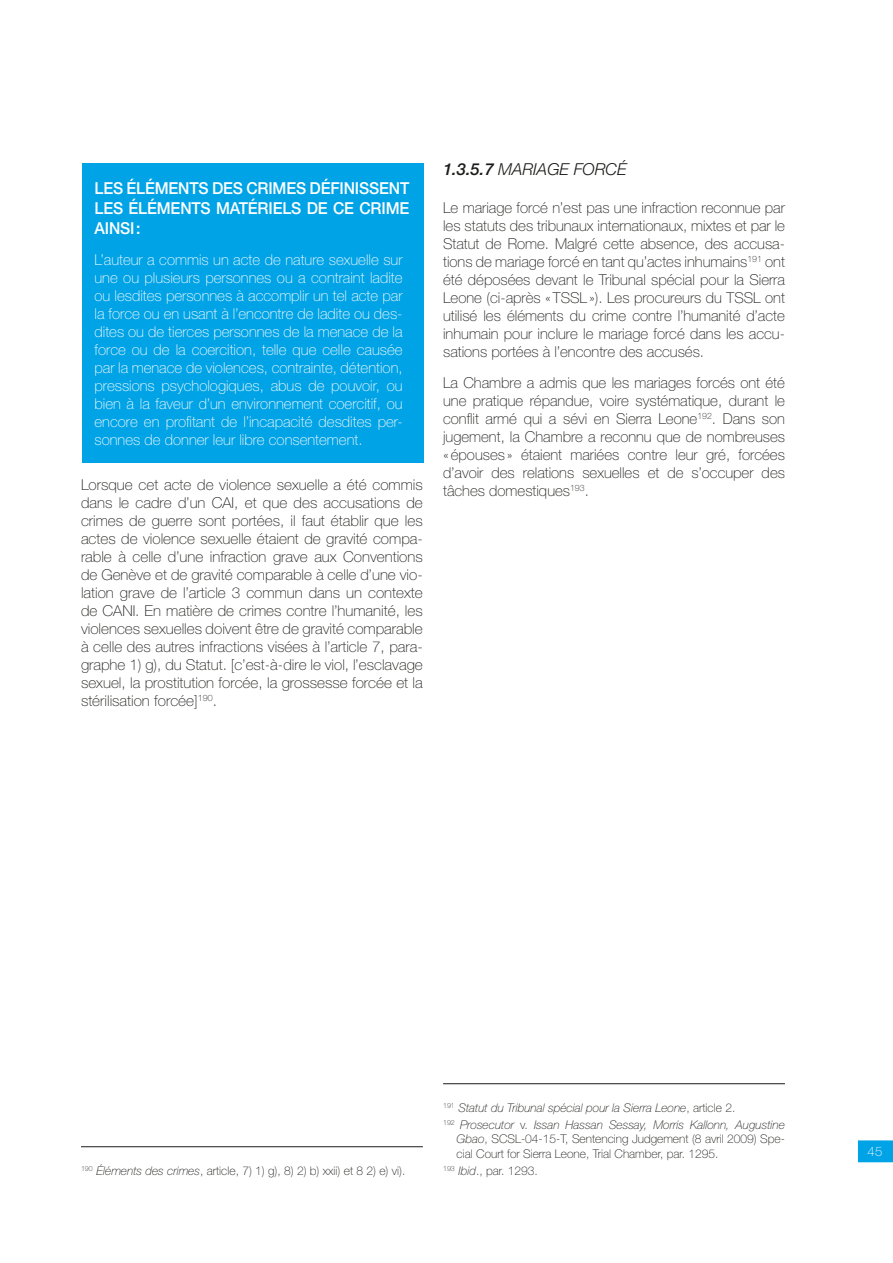
<style>
.page{position:relative;width:893px;height:1263px;background:#fff}
.page>*{position:absolute;margin:0;border:0;box-sizing:border-box;transform-origin:0 0}
.t1{font:500 16.5px/19.8px "Helvetica Neue LT Std";letter-spacing:-.01em;color:#fff;text-align:justify;scale:.95 1}
.t2{font:italic 300 16.5px "Helvetica Neue LT Std";color:#1c1c1a}
.t3{font:100 15px/18px "Helvetica Neue LT Std";color:#1c1c1a;text-align:justify}
.t4{font:100 15px/18px "Helvetica Neue LT Std";color:#fff;text-align:justify}
.t5{font:100 13.05px "Helvetica Neue LT Std";color:#fff}
.t6{font:100 12px/14.4px "Helvetica Neue LT Std";color:#1c1c1a}
.t7{font:italic 100 12px/17.1px "Helvetica Neue LT Std";color:#1c1c1a}
.s1{font-weight:500}
.s2{font-style:italic}
.s3{font-style:normal}
</style>
<div class="page">
<div style="left:858px;top:1140px;width:35px;height:22px;background:#00a3e6"></div>
<div style="left:82px;top:163px;width:342px;height:299px;background:#00a3e6"></div>
<hr style="left:81px;top:1146px;width:342px;height:1px;background:#1c1c1a">
<hr style="left:443px;top:1083px;width:342px;height:1px;background:#1c1c1a">
<p class="t1" style="left:94px;top:178px;width:333px">LES ÉLÉMENTS DES CRIMES DÉFINISSENT LES ÉLÉMENTS MATÉRIELS DE CE CRIME AINSI:</p>
<p class="t4" style="left:94px;top:251px;width:310px">L’auteur a commis un acte de nature sexuelle sur une ou plusieurs personnes ou a contraint ladite ou lesdites personnes à accomplir un tel acte par la force ou en usant à l’encontre de ladite ou des&shy;dites ou de tierces personnes de la menace de la force ou de la coercition, telle que celle causée par la menace de violences, contrainte, détention, pressions psychologiques, abus de pouvoir, ou bien à la faveur d’un environnement coercitif, ou encore en profitant de l’incapacité desdites per&shy;sonnes de donner leur libre consentement.</p>
<p class="t3" style="left:81px;top:476px;width:343px">Lorsque cet acte de violence sexuelle a été commis dans le cadre d’un CAI, et que des accusations de crimes de guerre sont portées, il faut établir que les actes de violence sexuelle étaient de gravité compa&shy;rable à celle d’une infraction grave aux Conventions de Genève et de gravité comparable à celle d’une vio&shy;lation grave de l’article 3 commun dans un contexte de CANI. En matière de crimes contre l’humanité, les violences sexuelles doivent être de gravité comparable à celle des autres infractions visées à l’article 7, para&shy;graphe 1) g), du Statut. [c’est-à-dire le viol, l’esclavage sexuel, la prostitution forcée, la grossesse forcée et la stérilisation forcée]<sup>190</sup>.</p>
<p class="t2" style="left:443px;top:159px;width:185px"><span class="s1">1.3.5.7</span> MA RIAGE FORCÉ</p>
<p class="t3" style="left:443px;top:198px;width:343px">Le mariage forcé n’est pas une infraction reconnue par les statuts des tribunaux internationaux, mixtes et par le Statut de Rome. Malgré cette absence, des accusa&shy;tions de mariage forcé en tant qu’actes inhumains<sup>191</sup> ont été déposées devant le Tribunal spécial pour la Sierra Leone (ci-après « TSSL»). Les procureurs du TSSL ont utilisé les éléments du crime contre l’humanité d’acte inhumain pour inclure le mariage forcé dans les accu&shy;sations portées à l’encontre des accusés.</p>
<p class="t3" style="left:443px;top:374px;width:343px">La Chambre a admis que les mariages forcés ont été une pratique répandue, voire systématique, durant le conflit armé qui a sévi en Sierra Leone<sup>192</sup>. Dans son jugement, la Chambre a reconnu que de nombreuses «épouses » étaient mariées contre leur gré, forcées d’avoir des relations sexuelles et de s’occuper des tâches domestiques<sup>193</sup>.</p>
<p class="t6" style="left:81px;top:1163px;width:326px"><sup>190</sup> <span class="s2">Éléments des crimes</span>, article, 7) 1) g), 8) 2) b) xxii) et 8 2) e) vi).</p>
<p class="t7" style="left:443px;top:1099px;width:343px"><sup>191</sup> Statut du Tribunal spécial pour la Sierra Leone<span class="s3">, article 2.<br></span><sup>192</sup> Prosecutor <span class="s3">v.</span> Issan Hassan Sessay, Morris Kallonn, Augustine</p>
<p class="t6" style="left:457px;top:1132px;width:330px"><span class="s2">Gbao</span>, SCSL-04-15-T, Sentencing Judgement (8 avril 2009) Spe&shy;cial Court for Sierra Leone, Trial Chamber, par. 1295.</p>
<p class="t6" style="left:443px;top:1163px;width:96px"><sup>193</sup> <span class="s2">Ibid</span>., par. 1293.</p>
<p class="t5" style="left:867px;top:1144px;width:16px">45</p>
</div>
